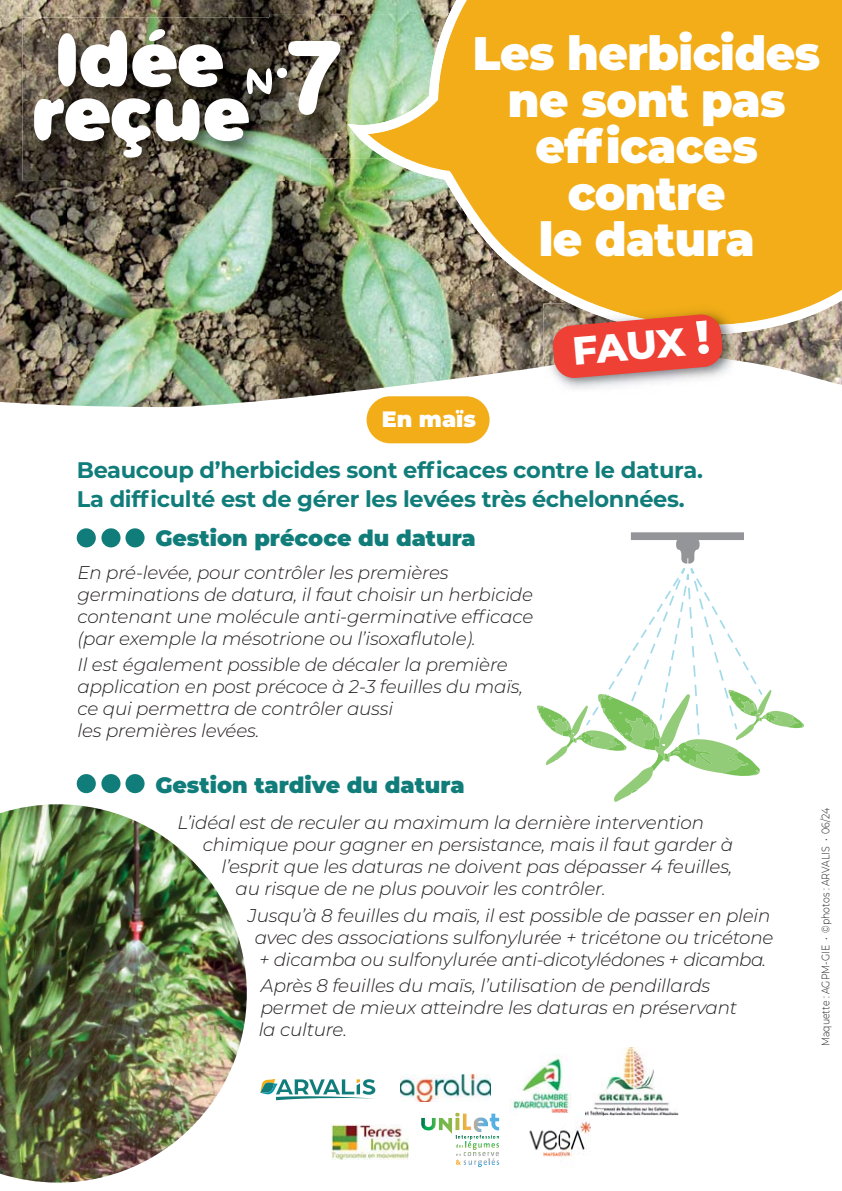
<style>
.page{position:relative;width:842px;height:1191px;background:#fff}
.page>*{position:absolute;margin:0;border:0;box-sizing:border-box;transform-origin:0 0}
.t1{font:900 47px/46.4px "Montserrat";letter-spacing:-.01em;color:#fff;text-align:center;scale:.96 1}
.t2{font:800 39.4px "Montserrat";color:#fff}
.t3{font:700 22.6px/28.4px "Montserrat";letter-spacing:-.015em;color:#117d7a}
.t4{font:900 22.2px "Montserrat";color:#117d7a}
.t5{font:900 22.2px "Montserrat";color:#fff}
.t6{font:italic 300 18.4px/22px "Montserrat";letter-spacing:-.01em;color:#231f20}
.t7{font:300 11px "Montserrat";color:#231f20;scale:.85 1}
.s1{font-size:46.8px}
</style>
<div class="page">
<img style="left:0;top:0;width:347px;height:65px">
<img style="left:0;top:65px;width:67px;height:340px">
<img style="left:67px;top:181px;width:213px;height:158px">
<img style="left:280px;top:158px;width:78px;height:181px">
<img style="left:493px;top:366px;width:51px;height:8px">
<img style="left:769px;top:366px;width:73px;height:19px">
<img style="left:67px;top:339px;width:426px;height:68px">
<img style="left:358px;top:334px;width:484px;height:32px">
<svg style="left:347px;top:0;width:495px;height:334px;background:#dfac31"></svg>
<img style="left:23px;top:17px;width:287px;height:164px">
<img style="left:269px;top:14px;width:78px;height:144px">
<img style="left:347px;top:14px;width:107px;height:144px">
<img style="left:269px;top:17px;width:41px;height:141px">
<svg style="left:34px;top:28px;width:238px;height:130px"></svg>
<div style="left:277px;top:68px;width:10px;height:10px;background:#fff;border-radius:50%"></div>
<svg style="left:288px;top:41px;width:52px;height:74px"></svg>
<div style="left:125px;top:528px;width:20px;height:19px;background:#117d7a;border-radius:50%"></div>
<div style="left:101px;top:528px;width:20px;height:19px;background:#117d7a;border-radius:50%"></div>
<div style="left:77px;top:528px;width:19px;height:19px;background:#117d7a;border-radius:50%"></div>
<div style="left:125px;top:774px;width:20px;height:19px;background:#117d7a;border-radius:50%"></div>
<div style="left:101px;top:774px;width:20px;height:19px;background:#117d7a;border-radius:50%"></div>
<div style="left:77px;top:774px;width:19px;height:19px;background:#117d7a;border-radius:50%"></div>
<img style="left:544px;top:303px;width:197px;height:63px">
<img style="left:569px;top:303px;width:172px;height:31px">
<svg style="left:552px;top:314px;width:171px;height:65px;background:#e35a4d"></svg>
<svg style="left:537px;top:539px;width:267px;height:263px"></svg>
<div style="left:631px;top:532px;width:113px;height:8px;background:#939598"></div>
<div style="left:367px;top:396px;width:123px;height:47px;background:#f2ad18;border-radius:24px"></div>
<svg style="left:421px;top:1112px;width:78px;height:55px"></svg>
<img style="left:509px;top:1055px;width:62px;height:54px">
<img style="left:593px;top:1047px;width:85px;height:68px">
<img style="left:332px;top:1124px;width:77px;height:35px">
<img style="left:400px;top:1074px;width:91px;height:27px">
<img style="left:529px;top:1130px;width:31px;height:27px">
<img style="left:560px;top:1111px;width:43px;height:47px">
<img style="left:551px;top:1109px;width:22px;height:9px">
<img style="left:586px;top:1109px;width:17px;height:6px">
<svg style="left:260px;top:1079px;width:115px;height:21px"></svg>
<img style="left:0;top:804px;width:247px;height:378px">
<h1 class="t1" style="left:473px;top:33px;width:363px">Les herbicides ne sont pas efficaces contre<br>le datura</h1>
<p class="t5" style="left:382px;top:408px;width:96px">En maïs</p>
<h2 class="t2" style="left:571px;top:328px;width:139px;rotate:-5deg">FAUX <span class="s1">!</span></h2>
<p class="t3" style="left:77px;top:457px;width:628px">Beaucoup d’herbicides sont efficaces contre le datura.<br>La difficulté est de gérer les levées très échelonnées.</p>
<p class="t4" style="left:155px;top:527px;width:322px">Gestion précoce du datura</p>
<p class="t6" style="left:78px;top:562px;width:457px">En pré-levée, pour contrôler les premières germinations de datura, il faut choisir un herbicide contenant une molécule anti-germinative efficace (par exemple la mésotrione ou l’isoxaflutole).</p>
<p class="t6" style="left:78px;top:654px;width:447px">Il est également possible de décaler la première application en post précoce à 2-3 feuilles du maïs, ce qui permettra de contrôler aussi<br>les premières levées.</p>
<p class="t4" style="left:155px;top:774px;width:311px">Gestion tardive du datura</p>
<p class="t6" style="left:177px;top:813px;width:528px">L’idéal est de reculer au maximum la dernière intervention</p>
<p class="t6" style="left:203px;top:835px;width:532px">chimique pour gagner en persistance, mais il faut garder à</p>
<p class="t6" style="left:222px;top:857px;width:512px">l’esprit que les daturas ne doivent pas dépasser 4 feuilles,</p>
<p class="t6" style="left:236px;top:879px;width:372px">au risque de ne plus pouvoir les contrôler.</p>
<p class="t6" style="left:248px;top:905px;width:527px;text-align:center">Jusqu’à 8 feuilles du maïs, il est possible de passer en plein avec des associations sulfonylurée + tricétone ou tricétone + dicamba ou sulfonylurée anti-dicotylédones + dicamba.</p>
<p class="t6" style="left:259px;top:975px;width:480px">Après 8 feuilles du maïs, l’utilisation de pendillards permet de mieux atteindre les daturas en préservant la culture.</p>
<p class="t7" style="left:819px;top:1046px;width:281px;rotate:-90deg">Maquette : AGPM-GIE • ©photos : ARVALIS • 06/24</p>
</div>
